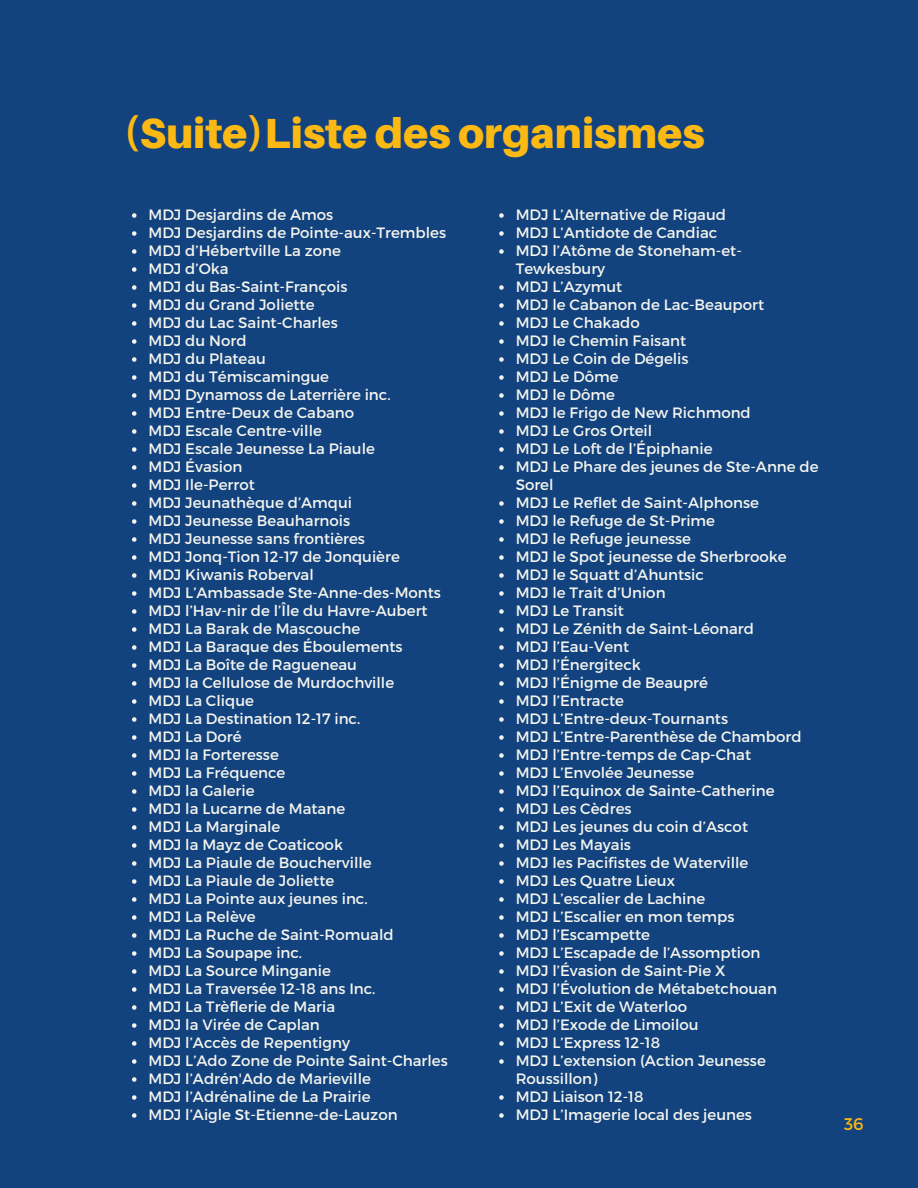
<style>
.page{position:relative;width:918px;height:1188px;background:#13437e}
.page>*{position:absolute;margin:0;border:0;box-sizing:border-box;transform-origin:0 0}
.t1{font:900 42.15px "Aileron";color:#fdb913}
.t2{font:16.95px "Montserrat";color:#fdb913}
.t3{font:15px/18px "Montserrat";color:#f5f5ef}
</style>
<div class="page">
<svg style="left:499px;top:213px;width:5px;height:5px"></svg>
<svg style="left:499px;top:231px;width:5px;height:5px"></svg>
<svg style="left:499px;top:249px;width:5px;height:5px"></svg>
<svg style="left:499px;top:285px;width:5px;height:5px"></svg>
<svg style="left:499px;top:303px;width:5px;height:5px"></svg>
<svg style="left:499px;top:321px;width:5px;height:5px"></svg>
<svg style="left:499px;top:339px;width:5px;height:5px"></svg>
<svg style="left:499px;top:357px;width:5px;height:5px"></svg>
<svg style="left:499px;top:375px;width:5px;height:5px"></svg>
<svg style="left:499px;top:393px;width:5px;height:5px"></svg>
<svg style="left:499px;top:411px;width:5px;height:5px"></svg>
<svg style="left:499px;top:429px;width:5px;height:5px"></svg>
<svg style="left:499px;top:447px;width:5px;height:5px"></svg>
<svg style="left:499px;top:465px;width:5px;height:5px"></svg>
<svg style="left:499px;top:501px;width:5px;height:5px"></svg>
<svg style="left:499px;top:519px;width:5px;height:5px"></svg>
<svg style="left:499px;top:537px;width:5px;height:5px"></svg>
<svg style="left:499px;top:555px;width:5px;height:5px"></svg>
<svg style="left:499px;top:573px;width:5px;height:5px"></svg>
<svg style="left:499px;top:591px;width:5px;height:5px"></svg>
<svg style="left:499px;top:609px;width:5px;height:5px"></svg>
<svg style="left:499px;top:627px;width:5px;height:5px"></svg>
<svg style="left:499px;top:645px;width:5px;height:5px"></svg>
<svg style="left:499px;top:663px;width:5px;height:5px"></svg>
<svg style="left:499px;top:681px;width:5px;height:5px"></svg>
<svg style="left:499px;top:699px;width:5px;height:5px"></svg>
<svg style="left:499px;top:717px;width:5px;height:5px"></svg>
<svg style="left:499px;top:735px;width:5px;height:5px"></svg>
<svg style="left:499px;top:753px;width:5px;height:5px"></svg>
<svg style="left:499px;top:771px;width:5px;height:5px"></svg>
<svg style="left:499px;top:789px;width:5px;height:5px"></svg>
<svg style="left:499px;top:807px;width:5px;height:5px"></svg>
<svg style="left:499px;top:825px;width:5px;height:5px"></svg>
<svg style="left:499px;top:843px;width:5px;height:5px"></svg>
<svg style="left:499px;top:861px;width:5px;height:5px"></svg>
<svg style="left:499px;top:879px;width:5px;height:5px"></svg>
<svg style="left:499px;top:897px;width:5px;height:5px"></svg>
<svg style="left:499px;top:915px;width:5px;height:5px"></svg>
<svg style="left:499px;top:933px;width:5px;height:5px"></svg>
<svg style="left:499px;top:951px;width:5px;height:5px"></svg>
<svg style="left:499px;top:969px;width:5px;height:5px"></svg>
<svg style="left:499px;top:987px;width:5px;height:5px"></svg>
<svg style="left:499px;top:1005px;width:5px;height:5px"></svg>
<svg style="left:499px;top:1023px;width:5px;height:5px"></svg>
<svg style="left:499px;top:1041px;width:5px;height:5px"></svg>
<svg style="left:499px;top:1059px;width:5px;height:5px"></svg>
<svg style="left:499px;top:1095px;width:5px;height:5px"></svg>
<svg style="left:499px;top:1113px;width:5px;height:5px"></svg>
<svg style="left:132px;top:213px;width:4px;height:5px"></svg>
<svg style="left:132px;top:231px;width:4px;height:5px"></svg>
<svg style="left:132px;top:249px;width:4px;height:5px"></svg>
<svg style="left:132px;top:267px;width:4px;height:5px"></svg>
<svg style="left:132px;top:285px;width:4px;height:5px"></svg>
<svg style="left:132px;top:303px;width:4px;height:5px"></svg>
<svg style="left:132px;top:321px;width:4px;height:5px"></svg>
<svg style="left:132px;top:339px;width:4px;height:5px"></svg>
<svg style="left:132px;top:357px;width:4px;height:5px"></svg>
<svg style="left:132px;top:375px;width:4px;height:5px"></svg>
<svg style="left:132px;top:393px;width:4px;height:5px"></svg>
<svg style="left:132px;top:411px;width:4px;height:5px"></svg>
<svg style="left:132px;top:429px;width:4px;height:5px"></svg>
<svg style="left:132px;top:447px;width:4px;height:5px"></svg>
<svg style="left:132px;top:465px;width:4px;height:5px"></svg>
<svg style="left:132px;top:483px;width:4px;height:5px"></svg>
<svg style="left:132px;top:501px;width:4px;height:5px"></svg>
<svg style="left:132px;top:519px;width:4px;height:5px"></svg>
<svg style="left:132px;top:537px;width:4px;height:5px"></svg>
<svg style="left:132px;top:555px;width:4px;height:5px"></svg>
<svg style="left:132px;top:573px;width:4px;height:5px"></svg>
<svg style="left:132px;top:591px;width:4px;height:5px"></svg>
<svg style="left:132px;top:609px;width:4px;height:5px"></svg>
<svg style="left:132px;top:627px;width:4px;height:5px"></svg>
<svg style="left:132px;top:645px;width:4px;height:5px"></svg>
<svg style="left:132px;top:663px;width:4px;height:5px"></svg>
<svg style="left:132px;top:681px;width:4px;height:5px"></svg>
<svg style="left:132px;top:699px;width:4px;height:5px"></svg>
<svg style="left:132px;top:717px;width:4px;height:5px"></svg>
<svg style="left:132px;top:735px;width:4px;height:5px"></svg>
<svg style="left:132px;top:753px;width:4px;height:5px"></svg>
<svg style="left:132px;top:771px;width:4px;height:5px"></svg>
<svg style="left:132px;top:789px;width:4px;height:5px"></svg>
<svg style="left:132px;top:807px;width:4px;height:5px"></svg>
<svg style="left:132px;top:825px;width:4px;height:5px"></svg>
<svg style="left:132px;top:843px;width:4px;height:5px"></svg>
<svg style="left:132px;top:861px;width:4px;height:5px"></svg>
<svg style="left:132px;top:879px;width:4px;height:5px"></svg>
<svg style="left:132px;top:897px;width:4px;height:5px"></svg>
<svg style="left:132px;top:915px;width:4px;height:5px"></svg>
<svg style="left:132px;top:933px;width:4px;height:5px"></svg>
<svg style="left:132px;top:951px;width:4px;height:5px"></svg>
<svg style="left:132px;top:969px;width:4px;height:5px"></svg>
<svg style="left:132px;top:987px;width:4px;height:5px"></svg>
<svg style="left:132px;top:1005px;width:4px;height:5px"></svg>
<svg style="left:132px;top:1023px;width:4px;height:5px"></svg>
<svg style="left:132px;top:1041px;width:4px;height:5px"></svg>
<svg style="left:132px;top:1059px;width:4px;height:5px"></svg>
<svg style="left:132px;top:1077px;width:4px;height:5px"></svg>
<svg style="left:132px;top:1095px;width:4px;height:5px"></svg>
<svg style="left:132px;top:1113px;width:4px;height:5px"></svg>
<h1 class="t1" style="left:123px;top:107px;width:583px">(Suite)Liste des organismes</h1>
<p class="t3" style="left:148px;top:205px;width:301px">MDJ Desjardins de Amos<br>MDJ Desjardins de Pointe-aux-Trembles<br>MDJ d’Hébertville La zone<br>MDJ d’Oka<br>MDJ du Bas-Saint-François<br>MDJ du Grand Joliette<br>MDJ du Lac Saint-Charles<br>MDJ du Nord<br>MDJ du Plateau<br>MDJ du Témiscamingue<br>MDJ Dynamoss de Laterrière inc.<br>MDJ Entre-Deux de Cabano<br>MDJ Escale Centre-ville<br>MDJ Escale Jeunesse La Piaule<br>MDJ Évasion<br>MDJ Ile-Perrot<br>MDJ Jeunathèque d’Amqui<br>MDJ Jeunesse Beauharnois<br>MDJ Jeunesse sans frontières<br>MDJ Jonq-Tion 12-17 de Jonquière<br>MDJ Kiwanis Roberval<br>MDJ L’Ambassade Ste-Anne-des-Monts<br>MDJ l’Hav-nir de l’Île du Havre-Aubert<br>MDJ La Barak de Mascouche<br>MDJ La Baraque des Éboulements<br>MDJ La Boîte de Ragueneau<br>MDJ la Cellulose de Murdochville<br>MDJ La Clique<br>MDJ La Destination 12-17 inc.<br>MDJ La Doré<br>MDJ la Forteresse<br>MDJ La Fréquence<br>MDJ la Galerie<br>MDJ la Lucarne de Matane<br>MDJ La Marginale<br>MDJ la Mayz de Coaticook<br>MDJ La Piaule de Boucherville<br>MDJ La Piaule de Joliette<br>MDJ La Pointe aux jeunes inc.<br>MDJ La Relève<br>MDJ La Ruche de Saint-Romuald<br>MDJ La Soupape inc.<br>MDJ La Source Minganie<br>MDJ La Traversée 12-18 ans Inc.<br>MDJ La Trèflerie de Maria<br>MDJ la Virée de Caplan<br>MDJ l’Accès de Repentigny<br>MDJ L’Ado Zone de Pointe Saint-Charles<br>MDJ l’Adrén'Ado de Marieville<br>MDJ l’Adrénaline de La Prairie<br>MDJ l’Aigle St-Etienne-de-Lauzon</p>
<p class="t3" style="left:516px;top:205px;width:304px">MDJ L’Alternative de Rigaud<br>MDJ L’Antidote de Candiac<br>MDJ l’Atôme de Stoneham-et-<br>Tewkesbury<br>MDJ L’Azymut<br>MDJ le Cabanon de Lac-Beauport<br>MDJ Le Chakado<br>MDJ le Chemin Faisant<br>MDJ Le Coin de Dégelis<br>MDJ Le Dôme<br>MDJ le Dôme<br>MDJ le Frigo de New Richmond<br>MDJ Le Gros Orteil<br>MDJ Le Loft de l’Épiphanie<br>MDJ Le Phare des jeunes de Ste-Anne de<br>Sorel<br>MDJ Le Reflet de Saint-Alphonse<br>MDJ le Refuge de St-Prime<br>MDJ le Refuge jeunesse<br>MDJ le Spot jeunesse de Sherbrooke<br>MDJ le Squatt d’Ahuntsic<br>MDJ le Trait d’Union<br>MDJ Le Transit<br>MDJ Le Zénith de Saint-Léonard<br>MDJ l’Eau-Vent<br>MDJ l’Énergiteck<br>MDJ l’Énigme de Beaupré<br>MDJ l’Entracte<br>MDJ L’Entre-deux-Tournants<br>MDJ L’Entre-Parenthèse de Chambord<br>MDJ l’Entre-temps de Cap-Chat<br>MDJ L’Envolée Jeunesse<br>MDJ l’Equinox de Sainte-Catherine<br>MDJ Les Cèdres<br>MDJ Les jeunes du coin d’Ascot<br>MDJ Les Mayais<br>MDJ les Pacifistes de Waterville<br>MDJ Les Quatre Lieux<br>MDJ L’escalier de Lachine<br>MDJ L’Escalier en mon temps<br>MDJ l’Escampette<br>MDJ L’Escapade de l’Assomption<br>MDJ l’Évasion de Saint-Pie X<br>MDJ l’Évolution de Métabetchouan<br>MDJ L’Exit de Waterloo<br>MDJ l’Exode de Limoilou<br>MDJ L’Express 12-18<br>MDJ L’extension (Action Jeunesse<br>Roussillon)<br>MDJ Liaison 12-18<br>MDJ L’Imagerie local des jeunes</p>
<p class="t2" style="left:844px;top:1112px;width:21px">36</p>
</div>
